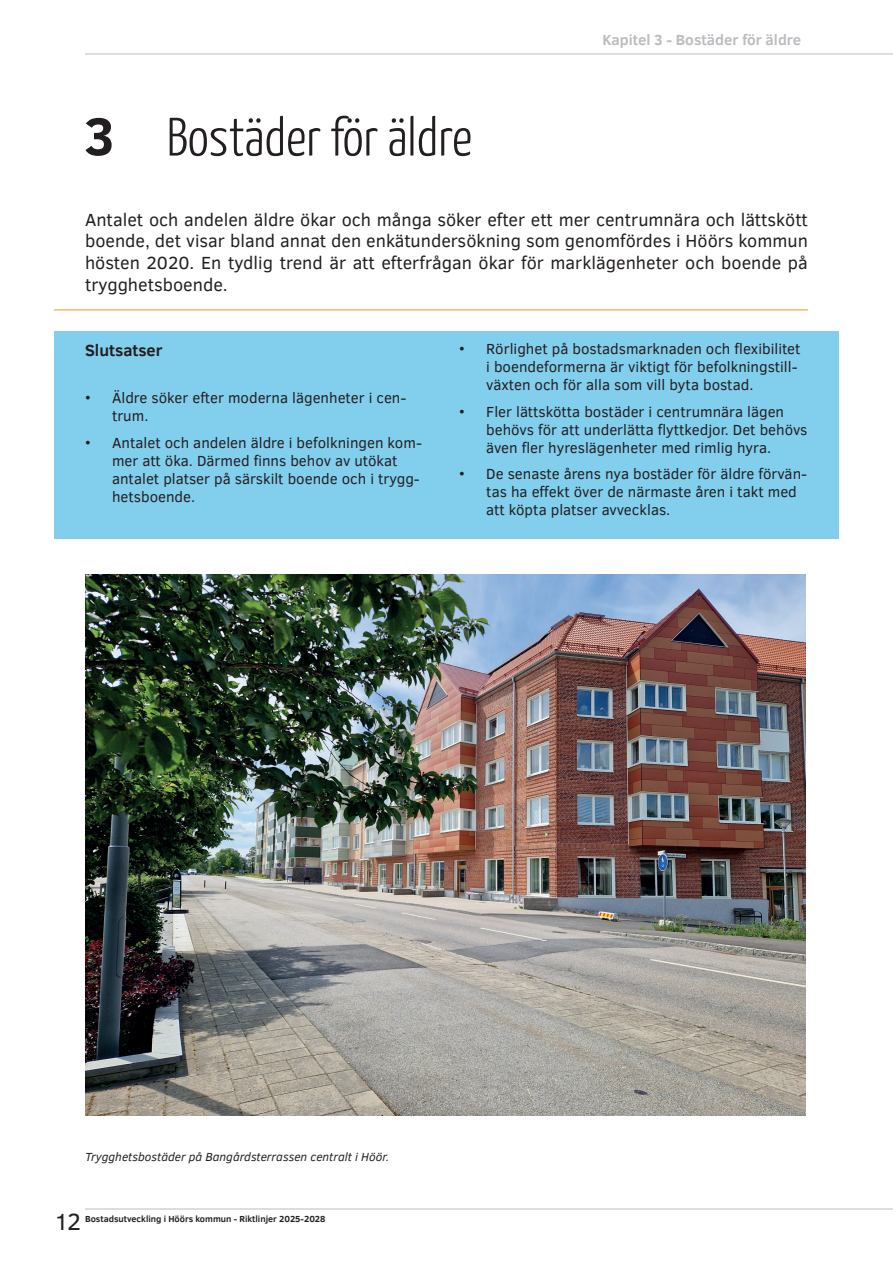
<style>
.page{position:relative;width:893px;height:1263px;background:#fff}
.page>*{position:absolute;margin:0;border:0;box-sizing:border-box;transform-origin:0 0}
.t1{font:300 54px "Yanone Kaffeesatz";color:#231f20}
.t2{font:24px "Clear Sans";color:#231f20}
.t3{font:18px/21.6px "Clear Sans";color:#231f20;text-align:justify}
.t4{font:700 16.5px "Clear Sans";color:#231f20}
.t5{font:15px/18px "Clear Sans";color:#231f20}
.t6{font:700 15px "Clear Sans";color:#bcbdc0}
.t7{font:italic 12px "Clear Sans";color:#231f20}
.t8{font:700 9px "Clear Sans";color:#231f20}
.s1{font-family:"Clear Sans";font-weight:700}
</style>
<div class="page">
<hr style="left:85px;top:54px;width:808px;height:1px;background:#bcbdc0">
<hr style="left:85px;top:1208px;width:808px;height:1px;background:#bcbdc0">
<div style="left:54px;top:332px;width:785px;height:207px;background:#82ceed"></div>
<hr style="left:54px;top:310px;width:754px;height:1px;background:#f7931d">
<img style="left:85px;top:575px;width:721px;height:540px">
<h1 class="t1" style="left:84px;top:104px;width:390px"><span class="s1">3</span> Bostäder för äldre</h1>
<p class="t6" style="left:603px;top:29px;width:200px">Kapitel 3 - Bostäder för äldre</p>
<p class="t3" style="left:85px;top:209px;width:724px">Antalet och andelen äldre ökar och många söker efter ett mer centrumnära och lättskött boende, det visar bland annat den enkätundersökning som genomfördes i Höörs kommun hösten 2020. En tydlig trend är att efterfrågan ökar för marklägenheter och boende på trygghetsboende.</p>
<p class="t4" style="left:85px;top:339px;width:79px">Slutsatser</p>
<p class="t5" style="left:112px;top:389px;width:296px;text-indent:-27px">• Äldre söker efter moderna lägenheter i cen&shy;trum.</p>
<p class="t5" style="left:112px;top:433px;width:311px;text-indent:-27px">• Antalet och andelen äldre i befolkningen kom&shy;mer att öka. Därmed finns behov av utökat antalet platser på särskilt boende och i trygg&shy;hetsboende.</p>
<p class="t5" style="left:486px;top:340px;width:316px;text-indent:-27px">• Rörlighet på bostadsmarknaden och flexibilitet i boendeformerna är viktigt för befolkningstill&shy;växten och för alla som vill byta bostad.</p>
<p class="t5" style="left:486px;top:402px;width:323px;text-indent:-27px">• Fler lättskötta bostäder i centrumnära lägen behövs för att underlätta flyttkedjor. Det behövs även fler hyreslägenheter med rimlig hyra.</p>
<p class="t5" style="left:486px;top:465px;width:323px;text-indent:-27px">• De senaste årens nya bostäder för äldre förvän&shy;tas ha effekt över de närmaste åren i takt med att köpta platser avvecklas.</p>
<p class="t7" style="left:85px;top:1149px;width:306px">Trygghetsbostäder på Bangårdsterrassen centralt i Höör.</p>
<h2 class="t2" style="left:54px;top:1206px;width:28px">12</h2>
<p class="t8" style="left:85px;top:1212px;width:242px">Bostadsutveckling i Höörs kommun - Riktlinjer 2025-2028</p>
</div>
